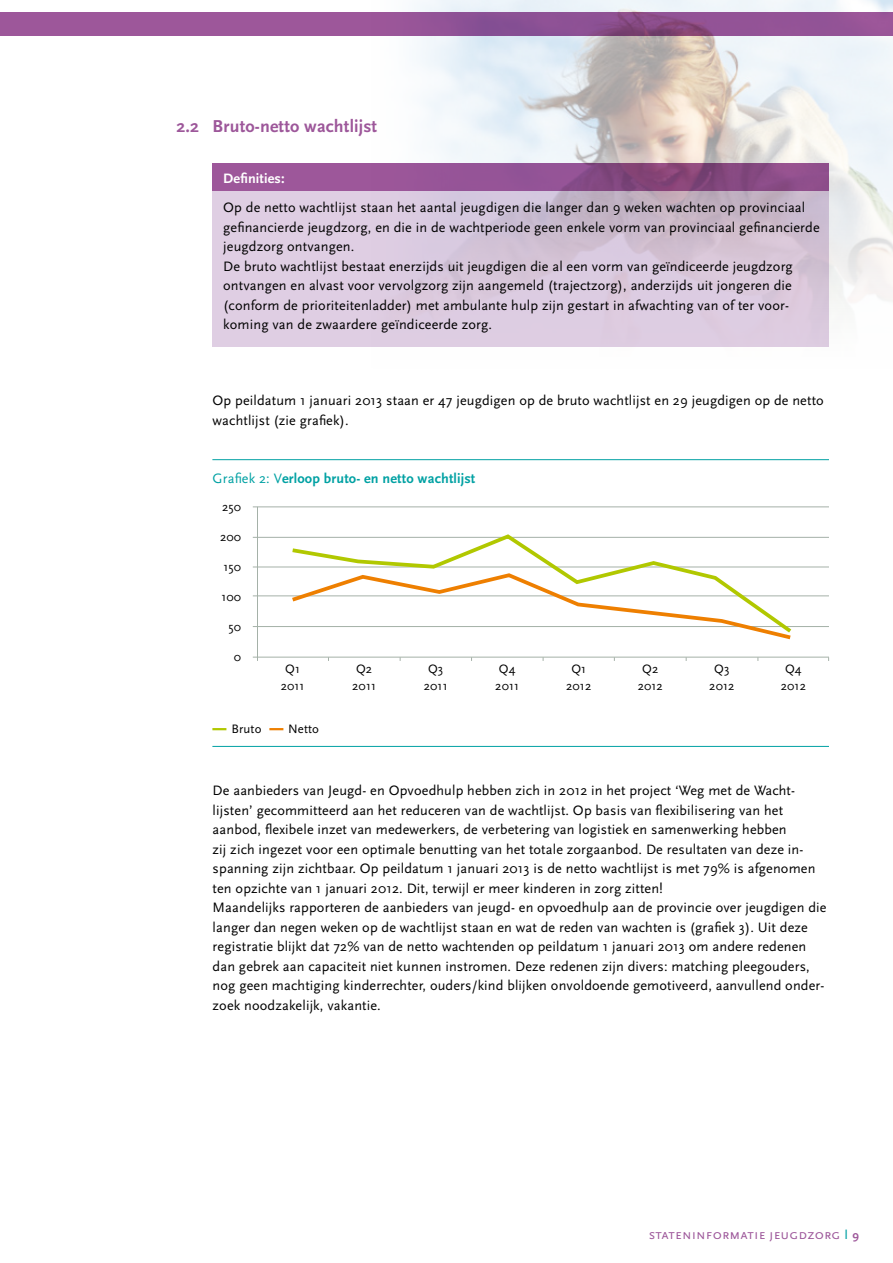
<style>
.page{position:relative;width:893px;height:1263px;background:#fff}
.page>*{position:absolute;margin:0;border:0;box-sizing:border-box;transform-origin:0 0}
.t1{font:700 18px "Scala Sans OT";letter-spacing:.01em;color:#9d579a}
.t2{font:14.25px/19.5px "Scala Sans OT";letter-spacing:.01em;color:#000}
.t3{font:700 14.25px "Scala Sans OT";letter-spacing:.01em;color:#00a1a3}
.t4{font:14.25px "Scala Sans OT";letter-spacing:.01em;color:#9d579a}
.t5{font:700 14.25px "Scala Sans OT";letter-spacing:.01em;color:#fff}
.t6{font:12.75px/16.5px "Scala Sans OT";letter-spacing:.01em;color:#000;text-align:center}
.s1{font-weight:400}
.s2{color:#00a1a3}
.s3{font-weight:700;font-size:12px}
</style>
<div class="page">
<img style="left:357px;top:0;width:536px;height:347px">
<svg style="left:0;top:12px;width:893px;height:24px;fill:#985598"></svg>
<svg style="left:213px;top:164px;width:616px;height:27px;fill:#955497"></svg>
<svg style="left:213px;top:191px;width:616px;height:155px;fill:#dccce1"></svg>
<hr style="left:212px;top:746px;width:617px;height:1px;background:#00a1a3">
<hr style="left:212px;top:459px;width:617px;height:1px;background:#00a1a3">
<svg style="left:212px;top:728px;width:14px;height:2px"></svg>
<svg style="left:269px;top:728px;width:14px;height:2px"></svg>
<hr style="left:253px;top:537px;width:576px;height:1px;background:#a5b1a8">
<hr style="left:253px;top:595px;width:576px;height:1px;background:#a5b1a8">
<hr style="left:253px;top:506px;width:576px;height:1px;background:#a5b1a8">
<hr style="left:253px;top:567px;width:576px;height:1px;background:#a5b1a8">
<hr style="left:253px;top:626px;width:576px;height:1px;background:#a5b1a8">
<hr style="left:253px;top:657px;width:576px;height:1px;background:#a5b1a8">
<hr style="left:257px;top:507px;width:1px;height:154px;background:#a5b1a8">
<svg style="left:288px;top:534px;width:507px;height:37px"></svg>
<svg style="left:288px;top:571px;width:507px;height:69px"></svg>
<p class="t1" style="left:176px;top:116px;width:24px">2.2</p>
<p class="t1" style="left:213px;top:116px;width:166px">Bruto-netto wachtlijst</p>
<p class="t5" style="left:223px;top:170px;width:63px">Definities:</p>
<p class="t2" style="left:223px;top:198px;width:598px">Op de netto wachtlijst staan het aantal jeugdigen die langer dan 9 weken wachten op provinciaal gefinancierde jeugdzorg, en die in de wachtperiode geen enkele vorm van provinciaal gefinancierde jeugdzorg ontvangen.<br>De bruto wachtlijst bestaat enerzijds uit jeugdigen die al een vorm van geïndiceerde jeugdzorg ontvangen en alvast voor vervolgzorg zijn aangemeld (trajectzorg), anderzijds uit jongeren die (conform de prioriteitenladder) met ambulante hulp zijn gestart in afwachting van of ter voor&shy;koming van de zwaardere geïndiceerde zorg.</p>
<p class="t2" style="left:213px;top:391px;width:613px">Op peildatum 1 januari 2013 staan er 47 jeugdigen op de bruto wachtlijst en 29 jeugdigen op de netto wachtlijst (zie grafiek).</p>
<p class="t3" style="left:213px;top:470px;width:264px"><span class="s1">Grafiek 2: V</span>erloop bruto- en netto wachtlijst</p>
<p class="t6" style="left:222px;top:498px;width:21px">250</p>
<p class="t6" style="left:220px;top:528px;width:23px">200</p>
<p class="t6" style="left:223px;top:558px;width:19px">150</p>
<p class="t6" style="left:221px;top:588px;width:21px">100</p>
<p class="t6" style="left:228px;top:618px;width:14px">50</p>
<p class="t6" style="left:234px;top:648px;width:9px">0</p>
<p class="t6" style="left:281px;top:661px;width:25px">Q1<br>2011</p>
<p class="t6" style="left:352px;top:661px;width:25px">Q2<br>2011</p>
<p class="t6" style="left:424px;top:661px;width:25px">Q3<br>2011</p>
<p class="t6" style="left:495px;top:661px;width:25px;text-align:left">Q4<br>2011</p>
<p class="t6" style="left:566px;top:661px;width:27px">Q1<br>2012</p>
<p class="t6" style="left:638px;top:661px;width:27px">Q2<br>2012</p>
<p class="t6" style="left:709px;top:661px;width:27px">Q3<br>2012</p>
<p class="t6" style="left:781px;top:661px;width:27px">Q4<br>2012</p>
<p class="t6" style="left:232px;top:721px;width:31px">Bruto</p>
<p class="t6" style="left:288px;top:721px;width:32px">Netto</p>
<p class="t2" style="left:213px;top:781px;width:615px">De aanbieders van Jeugd- en Opvoedhulp hebben zich in 2012 in het project ‘Weg met de Wacht&shy;lijsten’ gecommitteerd aan het reduceren van de wachtlijst. Op basis van flexibilisering van het aanbod, flexibele inzet van medewerkers, de verbetering van logistiek en samenwerking hebben<br>zij zich ingezet voor een optimale benutting van het totale zorgaanbod. De resultaten van deze in&shy;spanning zijn zichtbaar. Op peildatum 1 januari 2013 is de netto wachtlijst is met 79% is afgenomen ten opzichte van 1 januari 2012. Dit, terwijl er meer kinderen in zorg zitten!<br>Maandelijks rapporteren de aanbieders van jeugd- en opvoedhulp aan de provincie over jeugdigen die langer dan negen weken op de wachtlijst staan en wat de reden van wachten is (grafiek 3). Uit deze registratie blijkt dat 72% van de netto wachtenden op peildatum 1 januari 2013 om andere redenen dan gebrek aan capaciteit niet kunnen instromen. Deze redenen zijn divers: matching pleegouders, nog geen machtiging kinderrechter, ouders/kind blijken onvoldoende gemotiveerd, aanvullend onder&shy;zoek noodzakelijk, vakantie.</p>
<p class="t4" style="left:649px;top:1227px;width:212px">stateninformatie jeugdzorg <span class="s2">I</span> <span class="s3">9</span></p>
</div>
